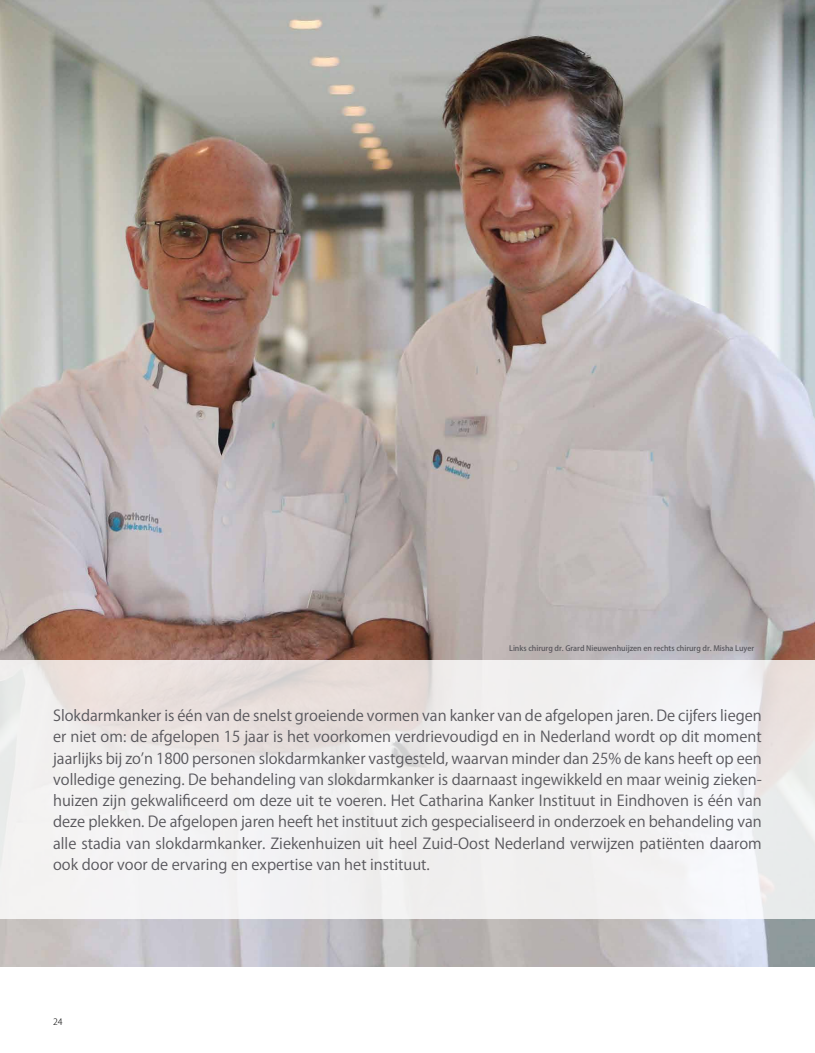
<style>
.page{position:relative;width:815px;height:1053px;background:#fff}
.page>*{position:absolute;margin:0;border:0;box-sizing:border-box;transform-origin:0 0}
.t1{font:15px/21.2px "Koz Go Pro";color:#57565b;text-align:justify}
.t2{font:300 8.75px "Koz Go Pro";color:#000}
.t3{font:500 7.5px "Koz Go Pr 6 N";color:#57565b}
</style>
<div class="page">
<img style="left:0;top:0;width:815px;height:966px">
<svg style="left:0;top:660px;width:815px;height:258px;fill:#f1f0f0"></svg>
<p class="t3" style="left:509px;top:643px;width:247px">Links chirurg dr. Grard Nieuwenhuijzen en rechts chirurg dr. Misha Luyer</p>
<p class="t1" style="left:53px;top:705px;width:710px">Slokdarmkanker is één van de snelst groeiende vormen van kanker van de afgelopen jaren. De cijfers liegen er niet om: de afgelopen 15 jaar is het voorkomen verdrievoudigd en in Nederland wordt op dit moment jaarlijks bij zo’n 1800 personen slokdarmkanker vastgesteld, waarvan minder dan 25% de kans heeft op een volledige genezing. De behandeling van slokdarmkanker is daarnaast ingewikkeld en maar weinig zieken&shy;huizen zijn gekwalificeerd om deze uit te voeren. Het Catharina Kanker Instituut in Eindhoven is één van deze plekken. De afgelopen jaren heeft het instituut zich gespecialiseerd in onderzoek en behandeling van alle stadia van slokdarmkanker. Ziekenhuizen uit heel Zuid-Oost Nederland verwijzen patiënten daarom ook door voor de ervaring en expertise van het instituut.</p>
<p class="t2" style="left:53px;top:1015px;width:11px">24</p>
</div>
